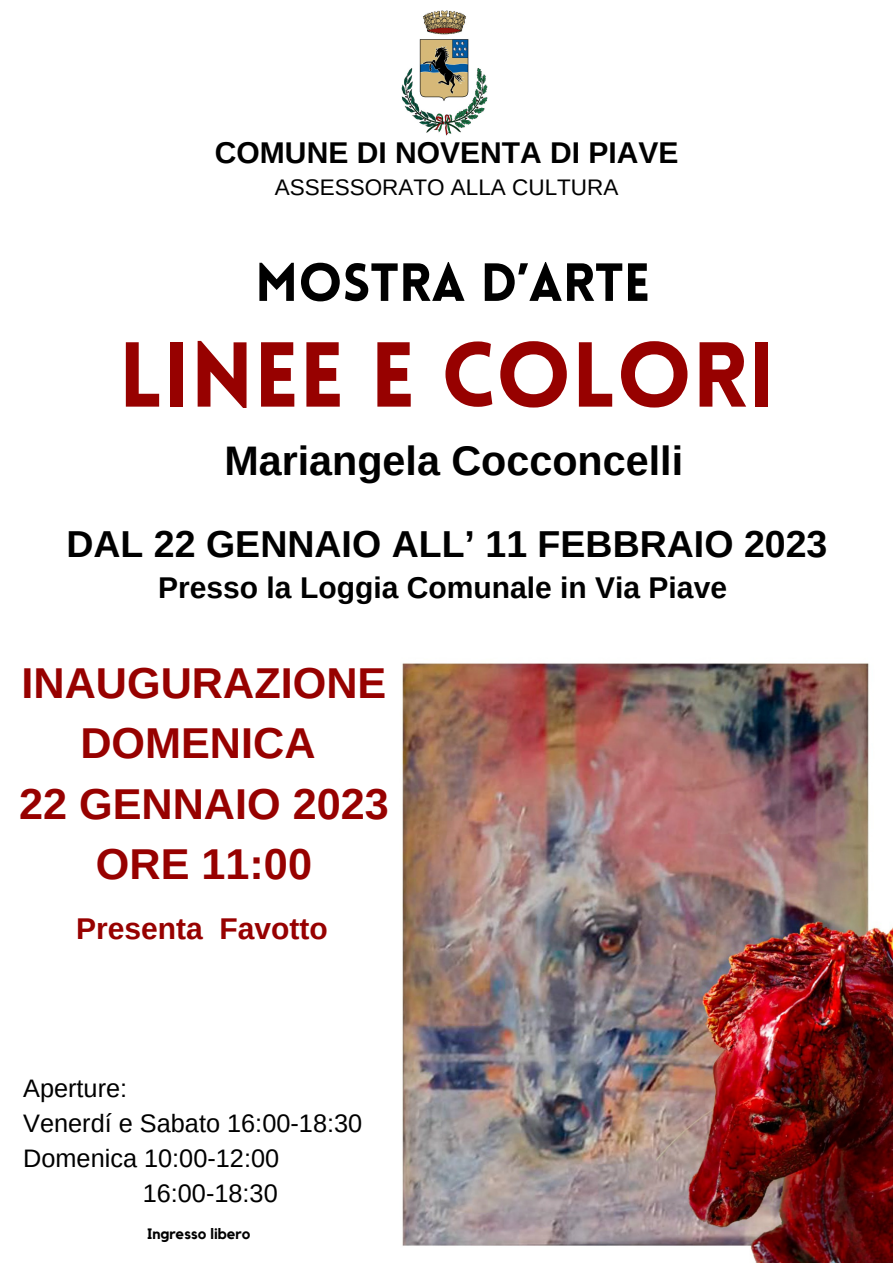
<style>
.page{position:relative;width:893px;height:1263px;background:#fff}
.page>*{position:absolute;margin:0;border:0;box-sizing:border-box;transform-origin:0 0}
.t1{font:900 90.07px "Lovelo";color:#970100}
.t2{font:900 52.5px "Lovelo";color:#000}
.t3{font:700 43.2px/60.2px "Arimo";color:#970100;text-align:center}
.t4{font:700 41.25px "Arimo";color:#000}
.t5{font:700 37.5px "Arimo";color:#000}
.t6{font:700 30px "Arimo";color:#000}
.t7{font:700 30px "Arimo";color:#970100}
.t8{font:25.28px "Arimo";color:#000}
.t9{font:22.5px "Arimo";color:#000}
.t10{font:700 15px "Kollektif";color:#000}
</style>
<div class="page">
<img style="left:402px;top:11px;width:85px;height:125px">
<img style="left:402px;top:663px;width:491px;height:600px">
<p class="t6" style="left:215px;top:135px;width:465px">COMUNE DI NOVENTA DI PIAVE</p>
<p class="t9" style="left:275px;top:175px;width:345px">ASSESSORATO ALLA CULTURA</p>
<h2 class="t2" style="left:255px;top:261px;width:396px">MOSTRA D’ARTE</h2>
<h1 class="t1" style="left:119px;top:339px;width:658px">LINEE E COLORI</h1>
<h3 class="t4" style="left:224px;top:437px;width:460px">Mariangela Cocconcelli</h3>
<h3 class="t5" style="left:66px;top:523px;width:762px">DAL 22 GENNAIO ALL’ 11 FEBBRAIO 2023</h3>
<p class="t6" style="left:158px;top:571px;width:570px">Presso la Loggia Comunale in Via Piave</p>
<h3 class="t3" style="left:19px;top:653px;width:371px">INAUGURAZIONE<br>DOMENICA<br>22 GENNAIO 2023<br>ORE 11:00</h3>
<p class="t7" style="left:76px;top:912px;width:253px">Presenta Favotto</p>
<p class="t8" style="left:23px;top:1074px;width:106px">Aperture:</p>
<p class="t8" style="left:23px;top:1109px;width:340px">Venerdí e Sabato 16:00-18:30</p>
<p class="t8" style="left:23px;top:1144px;width:257px">Domenica 10:00-12:00</p>
<p class="t8" style="left:143px;top:1179px;width:137px">16:00-18:30</p>
<p class="t10" style="left:147px;top:1227px;width:105px">Ingresso libero</p>
</div>
